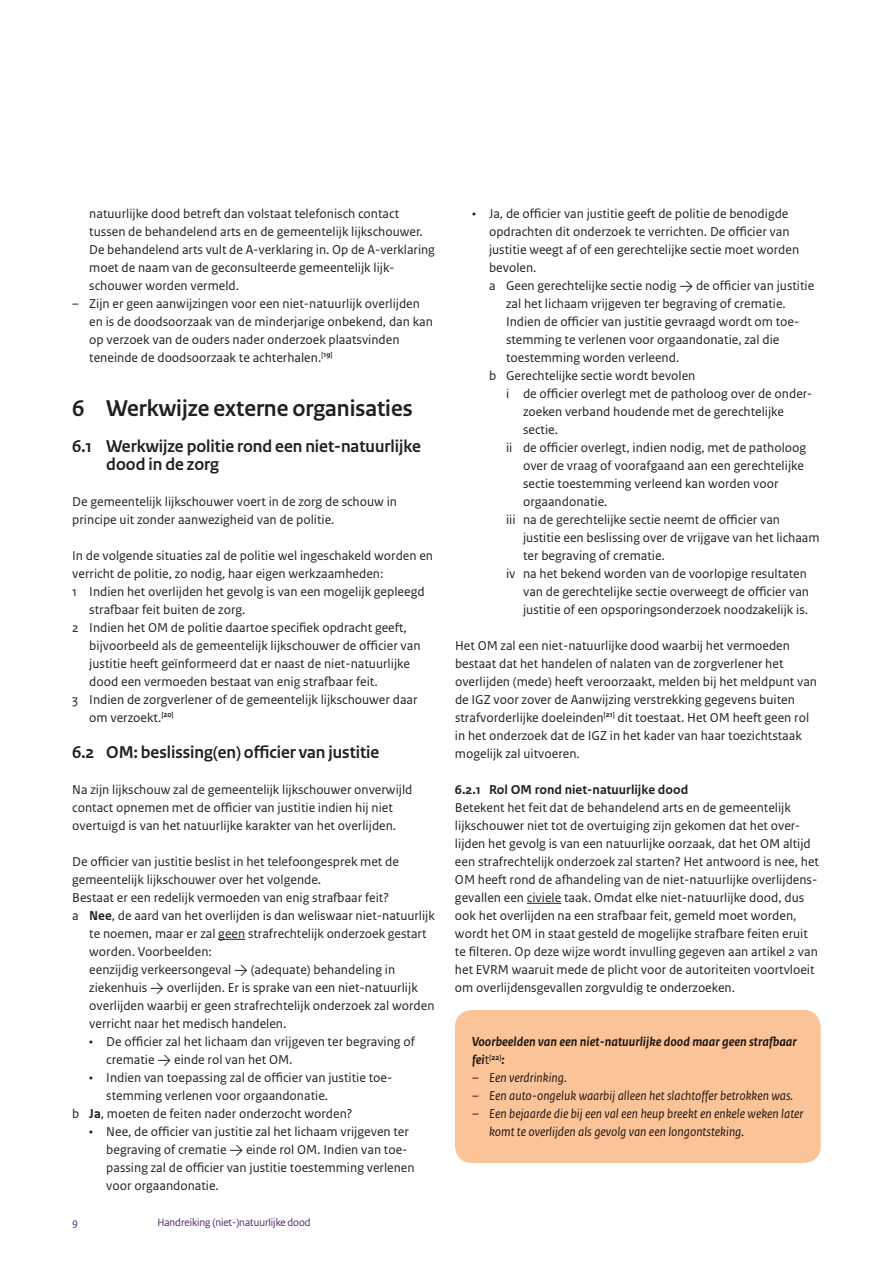
<style>
.page{position:relative;width:893px;height:1263px;background:#fff}
.page>*{position:absolute;margin:0;border:0;box-sizing:border-box;transform-origin:0 0}
.t1{font:700 24px "Rijksoverheid Sans Heading";color:#231f20}
.t2{font:700 18px/18px "Rijksoverheid Sans Heading";color:#231f20}
.t3{font:13.5px/18px "Rijksoverheid Sans Text";color:#231f20}
.t4{font:italic 13.5px/18px "Rijksoverheid Sans Text";color:#231f20}
.t5{font:italic 700 13.5px/18px "Rijksoverheid Sans Text";color:#231f20}
.t6{font:700 13.5px "Rijksoverheid Sans Text";color:#231f20}
.t7{font:11.25px "Rijksoverheid Sans";color:#3f1464}
.s1{font-weight:700}
.s2{font-family:"DIN"}
.s3{font-weight:400;font-style:normal}
</style>
<div class="page">
<svg style="left:218px;top:939px;width:27px;height:1px"></svg>
<hr style="left:527px;top:903px;width:34px;height:1px;background:#231f20">
<div style="left:455px;top:1010px;width:366px;height:153px;background:#fbc398;border-radius:17px"></div>
<p class="t3" style="left:89px;top:205px;width:347px">natuurlijke dood betreft dan volstaat telefonisch contact tussen de behandelend arts en de gemeentelijk lijkschouwer.<br>De behandelend arts vult de A-verklaring in. Op de A-verklaring moet de naam van de geconsulteerde gemeentelijk lijk&shy;schouwer worden vermeld.</p>
<p class="t3" style="left:89px;top:295px;width:345px;text-indent:-17px">– Zijn er geen aanwijzingen voor een niet-natuurlijk overlijden en is de doodsoorzaak van de minderjarige onbekend, dan kan op verzoek van de ouders nader onderzoek plaatsvinden teneinde de doodsoorzaak te achterhalen.<sup>[19]</sup></p>
<h1 class="t1" style="left:72px;top:395px;width:342px">6 Werkwijze externe organisaties</h1>
<h2 class="t2" style="left:106px;top:437px;width:316px;text-indent:-34px">6.1 Werkwijze politie rond een niet-natuurlijke dood in de zorg</h2>
<p class="t3" style="left:72px;top:493px;width:326px">De gemeentelijk lijkschouwer voert in de zorg de schouw in principe uit zonder aanwezigheid van de politie.</p>
<p class="t3" style="left:72px;top:547px;width:362px">In de volgende situaties zal de politie wel ingeschakeld worden en</p>
<p class="t3" style="left:72px;top:565px;width:313px">verricht de politie, zo nodig, haar eigen werkzaamheden:</p>
<p class="t3" style="left:72px;top:583px;width:354px">1 Indien het overlijden het gevolg is van een mogelijk gepleegd</p>
<p class="t3" style="left:89px;top:601px;width:158px">strafbaar feit buiten de zorg.</p>
<p class="t3" style="left:72px;top:619px;width:336px">2 Indien het OM de politie daartoe specifiek opdracht geeft,</p>
<p class="t3" style="left:89px;top:637px;width:333px">bijvoorbeeld als de gemeentelijk lijkschouwer de officier van</p>
<p class="t3" style="left:89px;top:655px;width:322px">justitie heeft geïnformeerd dat er naast de niet-natuurlijke</p>
<p class="t3" style="left:89px;top:673px;width:290px">dood een vermoeden bestaat van enig strafbaar feit.</p>
<p class="t3" style="left:72px;top:691px;width:347px">3 Indien de zorgverlener of de gemeentelijk lijkschouwer daar</p>
<p class="t3" style="left:89px;top:709px;width:86px">om verzoekt.<sup>[20]</sup></p>
<h2 class="t2" style="left:72px;top:743px;width:309px">6.2 OM: beslissing(en) officier van justitie</h2>
<p class="t3" style="left:72px;top:781px;width:342px">Na zijn lijkschouw zal de gemeentelijk lijkschouwer onverwijld contact opnemen met de officier van justitie indien hij niet overtuigd is van het natuurlijke karakter van het overlijden.</p>
<p class="t3" style="left:72px;top:853px;width:328px">De officier van justitie beslist in het telefoongesprek met de</p>
<p class="t3" style="left:72px;top:871px;width:250px">gemeentelijk lijkschouwer over het volgende.</p>
<p class="t3" style="left:72px;top:889px;width:318px">Bestaat er een redelijk vermoeden van enig strafbaar feit?</p>
<p class="t3" style="left:72px;top:907px;width:364px">a <span class="s1">Nee</span>, de aard van het overlijden is dan weliswaar niet-natuurlijk</p>
<p class="t3" style="left:89px;top:925px;width:339px">te noemen, maar er zal geen strafrechtelijk onderzoek gestart</p>
<p class="t3" style="left:89px;top:943px;width:124px">worden. Voorbeelden:</p>
<p class="t3" style="left:89px;top:961px;width:307px">eenzijdig verkeersongeval <span class="s2">&gt;</span> (adequate) behandeling in</p>
<p class="t3" style="left:89px;top:979px;width:330px">ziekenhuis <span class="s2">&gt;</span> overlijden. Er is sprake van een niet-natuurlijk</p>
<p class="t3" style="left:89px;top:997px;width:347px">overlijden waarbij er geen strafrechtelijk onderzoek zal worden</p>
<p class="t3" style="left:89px;top:1015px;width:199px">verricht naar het medisch handelen.</p>
<p class="t3" style="left:106px;top:1033px;width:310px;text-indent:-17px">• De officier zal het lichaam dan vrijgeven ter begraving of crematie <span class="s2">&gt;</span> einde rol van het OM.</p>
<p class="t3" style="left:89px;top:1069px;width:305px">• Indien van toepassing zal de officier van justitie toe-</p>
<p class="t3" style="left:106px;top:1087px;width:223px">stemming verlenen voor orgaandonatie.</p>
<p class="t3" style="left:72px;top:1105px;width:282px">b <span class="s1">Ja</span>, moeten de feiten nader onderzocht worden?</p>
<p class="t3" style="left:106px;top:1123px;width:310px;text-indent:-17px">• Nee, de officier van justitie zal het lichaam vrijgeven ter begraving of crematie <span class="s2">&gt;</span> einde rol OM. Indien van toe&shy;passing zal de officier van justitie toestemming verlenen voor orgaandonatie.</p>
<p class="t7" style="left:72px;top:1216px;width:7px">9</p>
<p class="t7" style="left:157px;top:1216px;width:155px">Handreiking (niet-)natuurlijke dood</p>
<p class="t3" style="left:472px;top:205px;width:318px">• Ja, de officier van justitie geeft de politie de benodigde</p>
<p class="t3" style="left:489px;top:223px;width:302px">opdrachten dit onderzoek te verrichten. De officier van</p>
<p class="t3" style="left:489px;top:241px;width:312px">justitie weegt af of een gerechtelijke sectie moet worden</p>
<p class="t3" style="left:489px;top:259px;width:49px">bevolen.</p>
<p class="t3" style="left:489px;top:277px;width:327px">a Geen gerechtelijke sectie nodig <span class="s2">&gt;</span> de officier van justitie</p>
<p class="t3" style="left:506px;top:295px;width:281px">zal het lichaam vrijgeven ter begraving of crematie.</p>
<p class="t3" style="left:506px;top:313px;width:295px">Indien de officier van justitie gevraagd wordt om toe-</p>
<p class="t3" style="left:506px;top:331px;width:275px">stemming te verlenen voor orgaandonatie, zal die</p>
<p class="t3" style="left:506px;top:349px;width:175px">toestemming worden verleend.</p>
<p class="t3" style="left:489px;top:367px;width:208px">b Gerechtelijke sectie wordt bevolen</p>
<p class="t3" style="left:506px;top:385px;width:307px">i de officier overlegt met de patholoog over de onder-</p>
<p class="t3" style="left:523px;top:403px;width:262px">zoeken verband houdende met de gerechtelijke</p>
<p class="t3" style="left:523px;top:421px;width:37px">sectie.</p>
<p class="t3" style="left:506px;top:439px;width:302px">ii de officier overlegt, indien nodig, met de patholoog</p>
<p class="t3" style="left:523px;top:457px;width:282px">over de vraag of voorafgaand aan een gerechtelijke</p>
<p class="t3" style="left:523px;top:475px;width:257px">sectie toestemming verleend kan worden voor</p>
<p class="t3" style="left:523px;top:493px;width:86px">orgaandonatie.</p>
<p class="t3" style="left:506px;top:511px;width:276px">iii na de gerechtelijke sectie neemt de officier van</p>
<p class="t3" style="left:523px;top:529px;width:298px">justitie een beslissing over de vrijgave van het lichaam</p>
<p class="t3" style="left:523px;top:547px;width:143px">ter begraving of crematie.</p>
<p class="t3" style="left:506px;top:565px;width:302px">iv na het bekend worden van de voorlopige resultaten</p>
<p class="t3" style="left:523px;top:583px;width:287px">van de gerechtelijke sectie overweegt de officier van</p>
<p class="t3" style="left:523px;top:601px;width:286px">justitie of een opsporingsonderzoek noodzakelijk is.</p>
<p class="t3" style="left:455px;top:637px;width:364px">Het OM zal een niet-natuurlijke dood waarbij het vermoeden bestaat dat het handelen of nalaten van de zorgverlener het overlijden (mede) heeft veroorzaakt, melden bij het meldpunt van de IGZ voor zover de Aanwijzing verstrekking gegevens buiten strafvorderlijke doeleinden<sup>[21]</sup> dit toestaat. Het OM heeft geen rol in het onderzoek dat de IGZ in het kader van haar toezichtstaak mogelijk zal uitvoeren.</p>
<p class="t6" style="left:455px;top:782px;width:235px">6.2.1 Rol OM rond niet-natuurlijke dood</p>
<p class="t3" style="left:455px;top:799px;width:366px">Betekent het feit dat de behandelend arts en de gemeentelijk lijkschouwer niet tot de overtuiging zijn gekomen dat het over&shy;lijden het gevolg is van een natuurlijke oorzaak, dat het OM altijd een strafrechtelijk onderzoek zal starten? Het antwoord is nee, het OM heeft rond de afhandeling van de niet-natuurlijke overlijdens&shy;gevallen een civiele taak. Omdat elke niet-natuurlijke dood, dus ook het overlijden na een strafbaar feit, gemeld moet worden, wordt het OM in staat gesteld de mogelijke strafbare feiten eruit te filteren. Op deze wijze wordt invulling gegeven aan artikel 2 van het EVRM waaruit mede de plicht voor de autoriteiten voortvloeit om overlijdensgevallen zorgvuldig te onderzoeken.</p>
<p class="t5" style="left:472px;top:1033px;width:326px">Voorbeelden van een niet-natuurlijke dood maar geen strafbaar fei<span class="s3">t</span><sup>[22]</sup>:</p>
<p class="t4" style="left:472px;top:1069px;width:96px">– Een verdrinking.</p>
<p class="t4" style="left:472px;top:1087px;width:323px">– Een auto-ongeluk waarbij alleen het slachtoffer betrokken was.</p>
<p class="t4" style="left:489px;top:1105px;width:316px;text-indent:-17px">– Een bejaarde die bij een val een heup breekt en enkele weken later komt te overlijden als gevolg van een longontsteking.</p>
</div>
